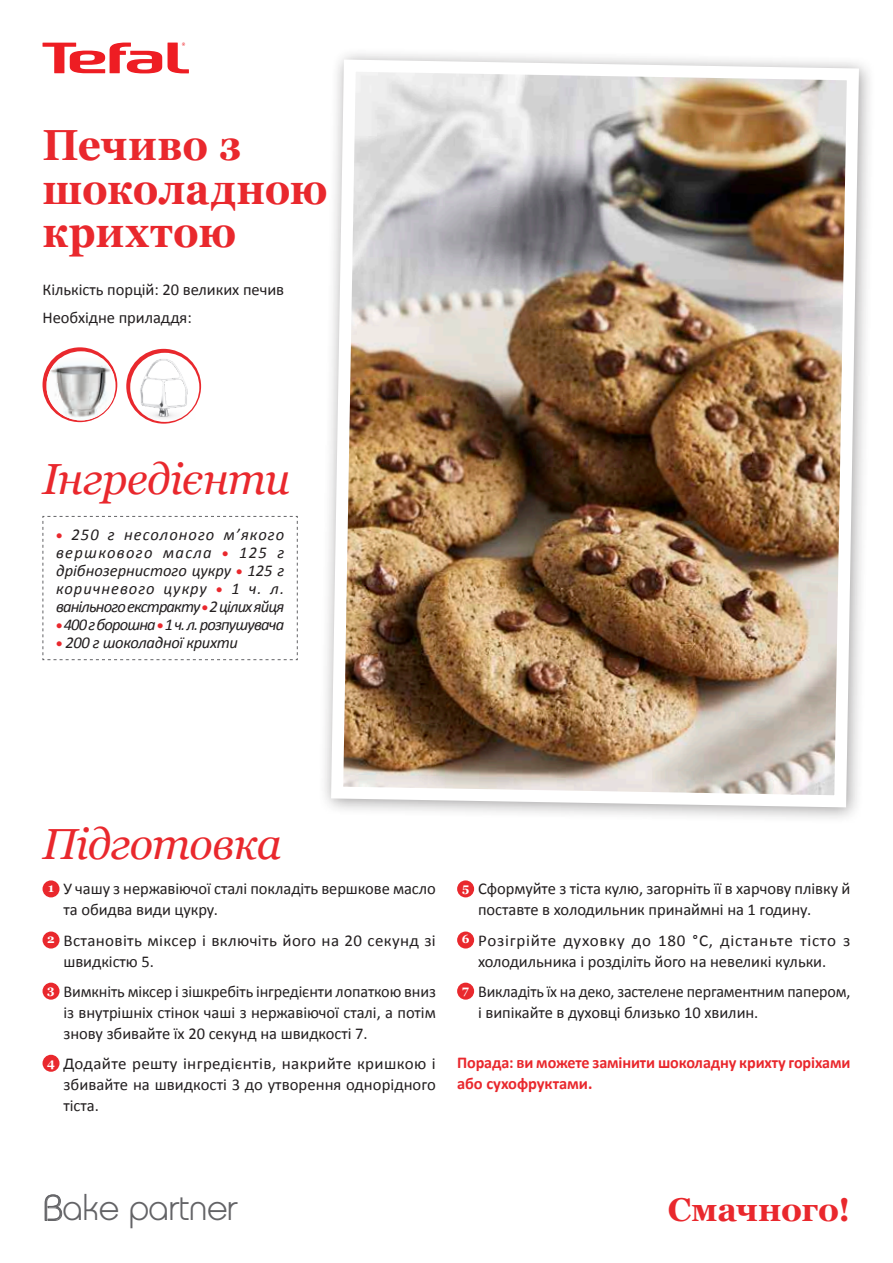
<style>
.page{position:relative;width:893px;height:1263px;background:#fff}
.page>*{position:absolute;margin:0;border:0;box-sizing:border-box;transform-origin:0 0}
.t1{font:700 43.5px/43.5px "Georgia";color:#e9282d;scale:.93 1}
.t2{font:italic 43.5px "Georgia";letter-spacing:-.015em;color:#e9282d}
.t3{font:36px "Moulinettepc";color:#636366}
.t4{font:700 33px "Georgia";letter-spacing:-.01em;color:#e9282d}
.t5{font:16.5px/21px "Calibri";letter-spacing:-.005em;color:#231f20}
.t6{font:italic 16.5px/18px "Calibri";letter-spacing:-.05em;color:#231f20;text-align:justify}
.t7{font:700 16.5px/21px "Calibri";letter-spacing:-.01em;color:#e9282d}
.t8{font:16.5px/21px "Calibri";letter-spacing:.02em;color:#231f20}
.t9{font:italic 16.5px "Calibri";letter-spacing:-.02em;color:#231f20}
.s1{font-family:"Myriad Pro";font-weight:900;font-style:normal;font-stretch:semi-expanded;color:#e9282d}
.s2{font-family:"Georgia";font-weight:700;font-size:12px;color:#fff}
.s3{font-family:"Bauhaus";font-weight:300}
</style>
<div class="page">
<svg style="left:168px;top:43px;width:21px;height:30px"></svg>
<svg style="left:43px;top:43px;width:119px;height:30px"></svg>
<div style="left:43px;top:880px;width:17px;height:17px;background:#e9282d;border-radius:50%"></div>
<div style="left:43px;top:931px;width:17px;height:17px;background:#e9282d;border-radius:50%"></div>
<div style="left:43px;top:983px;width:17px;height:17px;background:#e9282d;border-radius:50%"></div>
<div style="left:43px;top:1055px;width:17px;height:17px;background:#e9282d;border-radius:50%"></div>
<div style="left:457px;top:880px;width:17px;height:17px;background:#e9282d;border-radius:50%"></div>
<div style="left:457px;top:931px;width:17px;height:17px;background:#e9282d;border-radius:50%"></div>
<div style="left:457px;top:983px;width:17px;height:17px;background:#e9282d;border-radius:50%"></div>
<svg style="left:42px;top:516px;width:256px;height:144px"></svg>
<svg style="left:126px;top:349px;width:75px;height:75px"></svg>
<div style="left:130px;top:353px;width:69px;height:69px;background:#fff;border-radius:50%"></div>
<img style="left:131px;top:355px;width:65px;height:64px">
<svg style="left:43px;top:347px;width:74px;height:75px"></svg>
<div style="left:46px;top:351px;width:70px;height:69px;background:#fff;border-radius:50%"></div>
<img style="left:47px;top:358px;width:67px;height:62px">
<div style="left:319px;top:47px;width:557px;height:778px;background:#231f20;opacity:.42"></div>
<img style="left:325px;top:53px;width:540px;height:760px">
<h1 class="t1" style="left:43px;top:121px;width:308px">Печиво з шоколадною крихтою</h1>
<p class="t5" style="left:43px;top:275px;width:243px;line-height:28px">Кількість порцій: 20 великих печив<br>Необхідне приладдя:</p>
<h1 class="t2" style="left:43px;top:447px;width:249px">Інгредієнти</h1>
<p class="t6" style="left:56px;top:525px;width:230px"><span class="s1">•</span> 250 г несолоного м’якого вершкового масла <span class="s1">•</span> 125 г дрібнозернистого цукру <span class="s1">•</span> 125 г коричневого цукру <span class="s1">•</span> 1 ч. л. ванільного екстракту <span class="s1">•</span>2цілих яйця</p>
<p class="t6" style="left:56px;top:615px;width:230px"><span class="s1">•</span>400г борошна <span class="s1">•</span>1ч. л. розпушувача</p>
<p class="t9" style="left:56px;top:631px;width:183px"><span class="s1">•</span> 200 г шоколадної крихти</p>
<h1 class="t2" style="left:43px;top:813px;width:241px">Підготовка</h1>
<p class="t5" style="left:63px;top:878px;width:374px;text-indent:-15px"><span class="s2">1</span> У чашу з нержавіючої сталі покладіть вершкове масло та обидва види цукру.</p>
<p class="t8" style="left:63px;top:929px;width:374px;text-indent:-16px"><span class="s2">2</span> Встановіть міксер і включіть його на 20 секунд зі швидкістю 5.</p>
<p class="t5" style="left:63px;top:980px;width:374px;text-align:justify;text-indent:-16px"><span class="s2">3</span> Вимкніть міксер і зішкребіть інгредієнти лопаткою вниз із внутрішніх стінок чаші з нержавіючої сталі, а потім знову збивайте їх 20 секунд на швидкості 7.</p>
<p class="t5" style="left:63px;top:1052px;width:374px;text-align:justify;text-indent:-16px"><span class="s2">4</span> Додайте решту інгредієнтів, накрийте кришкою і збивайте на швидкості 3 до утворення однорідного тіста.</p>
<p class="t5" style="left:478px;top:878px;width:374px;text-indent:-16px"><span class="s2">5</span> Сформуйте з тіста кулю, загорніть її в харчову плівку й поставте в холодильник принаймні на 1 годину.</p>
<p class="t5" style="left:462px;top:929px;width:390px;text-align:center"><span class="s2">6</span> Розігрійте духовку до 180 °C, дістаньте тісто з холодильника і розділіть його на невеликі кульки.</p>
<p class="t5" style="left:478px;top:980px;width:374px;text-indent:-16px"><span class="s2">7</span> Викладіть їх на деко, застелене пергаментним папером, і випікайте в духовці близько 10 хвилин.</p>
<p class="t7" style="left:457px;top:1052px;width:395px">Порада: ви можете замінити шоколадну крихту горіхами або сухофруктами.</p>
<h2 class="t3" style="left:43px;top:1187px;width:196px"><span class="s3">B</span>ake partner</h2>
<h3 class="t4" style="left:668px;top:1185px;width:184px">Смачного!</h3>
</div>
